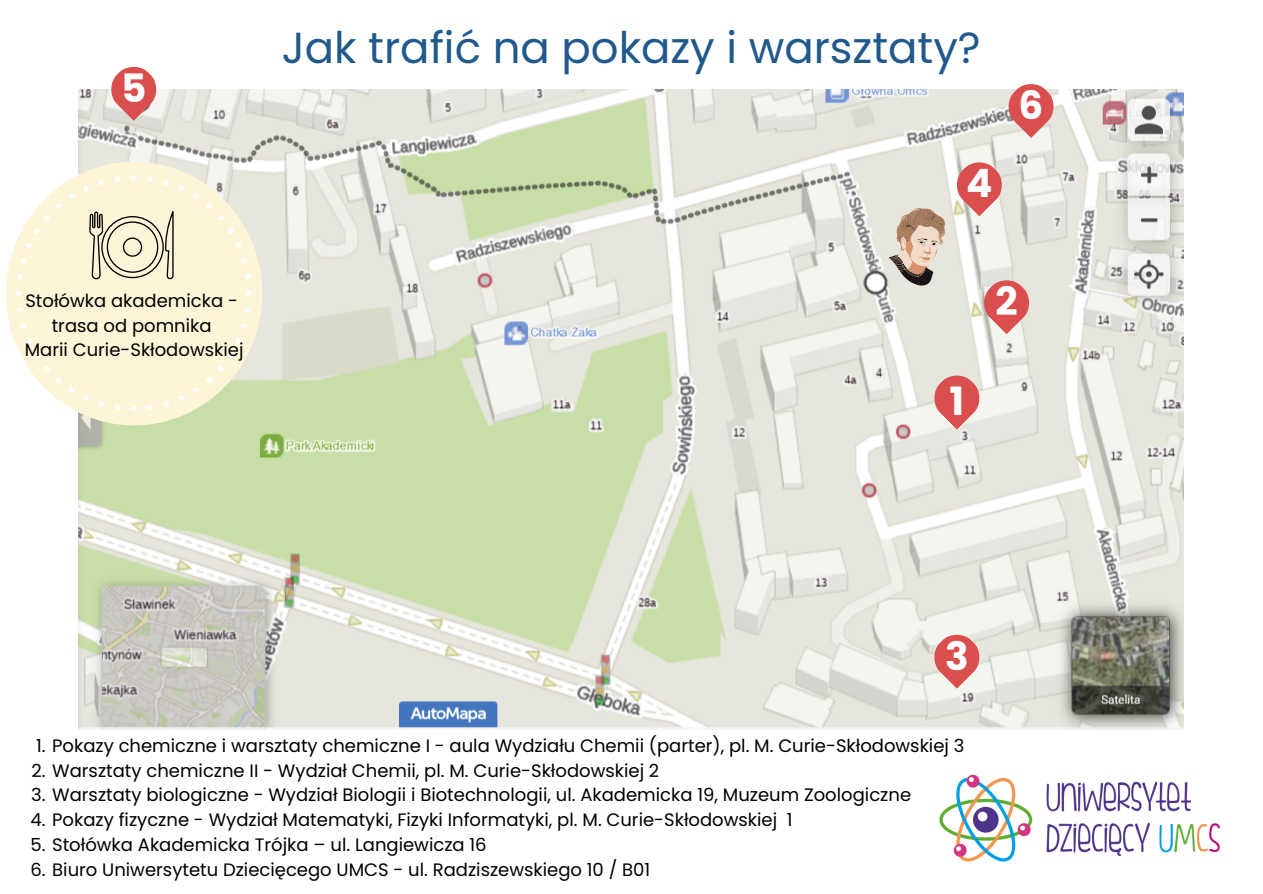
<style>
.page{position:relative;width:1263px;height:894px;background:#fff}
.page>*{position:absolute;margin:0;border:0;box-sizing:border-box;transform-origin:0 0}
.t1{font:43.5px "Poppins";color:#20598b}
.t2{font:700 39px "Poppins";color:#fff}
.t3{font:18px "Poppins";color:#000}
</style>
<div class="page">
<img style="left:79px;top:89px;width:1104px;height:640px">
<img style="left:939px;top:774px;width:282px;height:88px">
<div style="left:6px;top:162px;width:256px;height:263px;background:#fef4d7;border-radius:50%"></div>
<svg style="left:16px;top:175px;width:236px;height:236px"></svg>
<svg style="left:925px;top:625px;width:64px;height:64px"></svg>
<svg style="left:925px;top:366px;width:64px;height:64px"></svg>
<svg style="left:102px;top:66px;width:64px;height:55px"></svg>
<svg style="left:999px;top:84px;width:64px;height:54px"></svg>
<svg style="left:889px;top:153px;width:149px;height:181px"></svg>
<svg style="left:89px;top:211px;width:85px;height:68px"></svg>
<p class="t2" style="left:121px;top:61px;width:27px">5</p>
<p class="t3" style="left:25px;top:288px;width:214px">Stołówka akademicka -</p>
<p class="t3" style="left:52px;top:312px;width:161px">trasa od pomnika</p>
<p class="t3" style="left:25px;top:337px;width:220px">Marii Curie-Skłodowskiej</p>
<p class="t1" style="left:282px;top:18px;width:700px">Jak trafić na pokazy i warsztaty?</p>
<p class="t2" style="left:966px;top:156px;width:28px">4</p>
<p class="t2" style="left:1019px;top:78px;width:26px">6</p>
<p class="t2" style="left:949px;top:373px;width:16px">1</p>
<p class="t2" style="left:995px;top:274px;width:24px">2</p>
<p class="t2" style="left:945px;top:628px;width:25px">3</p>
<p class="t3" style="left:36px;top:732px;width:930px">1. Pokazy chemiczne i warsztaty chemiczne I - aula Wydziału Chemii (parter), pl. M. Curie-Skłodowskiej 3</p>
<p class="t3" style="left:32px;top:757px;width:629px">2. Warsztaty chemiczne II - Wydział Chemii, pl. M. Curie-Skłodowskiej 2</p>
<p class="t3" style="left:31px;top:782px;width:881px">3. Warsztaty biologiczne - Wydział Biologii i Biotechnologii, ul. Akademicka 19, Muzeum Zoologiczne</p>
<p class="t3" style="left:31px;top:807px;width:763px">4. Pokazy fizyczne - Wydział Matematyki, Fizyki Informatyki, pl. M. Curie-Skłodowskiej 1</p>
<p class="t3" style="left:31px;top:831px;width:458px">5. Stołówka Akademicka Trójka – ul. Langiewicza 16</p>
<p class="t3" style="left:30px;top:856px;width:621px">6. Biuro Uniwersytetu Dziecięcego UMCS - ul. Radziszewskiego 10 / B01</p>
</div>
